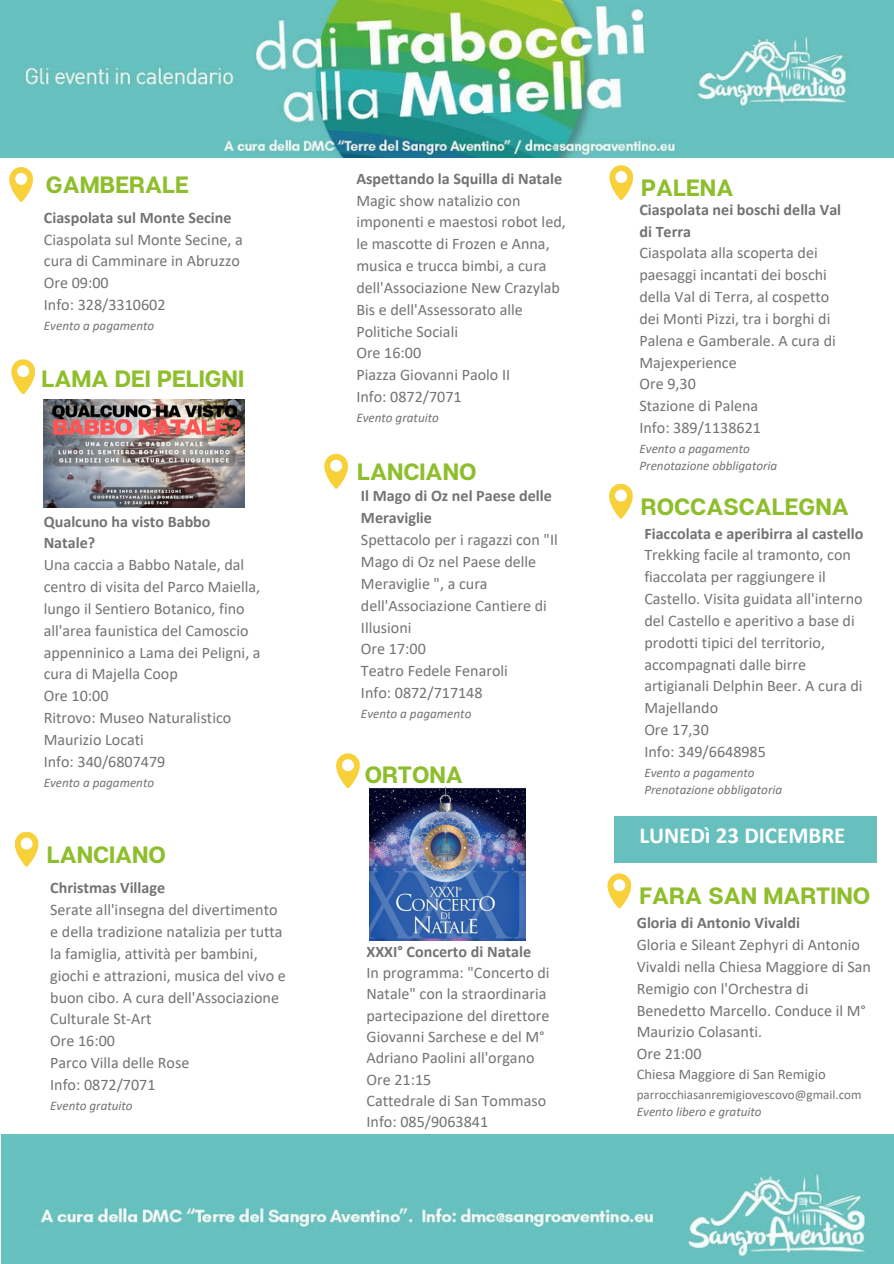
<style>
.page{position:relative;width:894px;height:1264px;background:#fff}
.page>*{position:absolute;margin:0;border:0;box-sizing:border-box;transform-origin:0 0}
.t1{font:700 23.55px "Articulat CF";color:#8ebe2c}
.t2{font:700 22.95px "Calibri";color:#fefefe}
.t3{font:16.05px/21.8px "Calibri";color:#737373}
.t4{font:700 16.05px/21.9px "Calibri";color:#737373}
.t5{font:14.55px "Calibri";color:#737373}
.t6{font:italic 13.05px "Calibri";color:#737373}
.t7{font:13.05px "Calibri";color:#737373}
</style>
<div class="page">
<img style="left:0;top:0;width:893px;height:158px">
<img style="left:1px;top:1134px;width:892px;height:129px">
<svg style="left:11px;top:359px;width:24px;height:35px"></svg>
<svg style="left:336px;top:753px;width:23px;height:35px"></svg>
<svg style="left:9px;top:167px;width:24px;height:35px"></svg>
<svg style="left:324px;top:454px;width:24px;height:34px"></svg>
<svg style="left:609px;top:165px;width:24px;height:35px"></svg>
<svg style="left:609px;top:484px;width:23px;height:34px"></svg>
<img style="left:44px;top:399px;width:200px;height:108px">
<svg style="left:15px;top:832px;width:23px;height:34px"></svg>
<img style="left:369px;top:787px;width:157px;height:153px">
<div style="left:613px;top:815px;width:263px;height:47px;background:#68c0be"></div>
<svg style="left:607px;top:873px;width:24px;height:35px"></svg>
<p class="t1" style="left:46px;top:170px;width:144px">GAMBERALE</p>
<h1 class="t4" style="left:44px;top:208px;width:189px">Ciaspolata sul Monte Secine</h1>
<p class="t3" style="left:44px;top:230px;width:200px">Ciaspolata sul Monte Secine, a cura di Camminare in Abruzzo</p>
<h1 class="t3" style="left:44px;top:273px;width:66px">Ore 09:00</h1>
<p class="t3" style="left:44px;top:295px;width:123px">Info: 328/3310602</p>
<p class="t6" style="left:44px;top:320px;width:112px">Evento a pagamento</p>
<p class="t1" style="left:41px;top:363px;width:204px">LAMA DEI PELIGNI</p>
<h1 class="t4" style="left:44px;top:511px;width:168px">Qualcuno ha visto Babbo<br>Natale?</h1>
<p class="t3" style="left:44px;top:555px;width:218px">Una caccia a Babbo Natale, dal centro di visita del Parco Maiella, lungo il Sentiero Botanico, fino all'area faunistica del Camoscio appenninico a Lama dei Peligni, a cura di Majella Coop</p>
<p class="t3" style="left:44px;top:686px;width:66px">Ore 10:00</p>
<p class="t3" style="left:44px;top:708px;width:189px">Ritrovo: Museo Naturalistico<br>Maurizio Locati</p>
<p class="t3" style="left:44px;top:752px;width:123px">Info: 340/6807479</p>
<p class="t6" style="left:44px;top:776px;width:112px">Evento a pagamento</p>
<p class="t1" style="left:47px;top:839px;width:121px">LANCIANO</p>
<p class="t4" style="left:50px;top:878px;width:116px">Christmas Village</p>
<p class="t3" style="left:50px;top:900px;width:237px">Serate all'insegna del divertimento e della tradizione natalizia per tutta la famiglia, attività per bambini, giochi e attrazioni, musica del vivo e buon cibo. A cura dell'Associazione Culturale St-Art</p>
<p class="t3" style="left:50px;top:1031px;width:66px">Ore 16:00</p>
<p class="t3" style="left:50px;top:1053px;width:141px">Parco Villa delle Rose</p>
<p class="t3" style="left:50px;top:1074px;width:107px">Info: 0872/7071</p>
<h1 class="t6" style="left:50px;top:1099px;width:84px">Evento gratuito</h1>
<h1 class="t4" style="left:356px;top:169px;width:207px">Aspettando la Squilla di Natale</h1>
<p class="t3" style="left:356px;top:190px;width:211px">Magic show natalizio con imponenti e maestosi robot led, le mascotte di Frozen e Anna, musica e trucca bimbi, a cura dell'Associazione New Crazylab<br>Bis e dell'Assessorato alle<br>Politiche Sociali</p>
<p class="t3" style="left:356px;top:343px;width:66px">Ore 16:00</p>
<p class="t3" style="left:356px;top:365px;width:155px">Piazza Giovanni Paolo II</p>
<p class="t3" style="left:356px;top:387px;width:107px">Info: 0872/7071</p>
<p class="t6" style="left:356px;top:412px;width:84px">Evento gratuito</p>
<p class="t1" style="left:357px;top:457px;width:121px">LANCIANO</p>
<p class="t4" style="left:361px;top:486px;width:192px">Il Mago di Oz nel Paese delle<br>Meraviglie</p>
<p class="t3" style="left:361px;top:530px;width:198px">Spettacolo per i ragazzi con "Il<br>Mago di Oz nel Paese delle<br>Meraviglie ", a cura dell'Associazione Cantiere di<br>Illusioni</p>
<p class="t3" style="left:361px;top:639px;width:66px">Ore 17:00</p>
<h1 class="t3" style="left:361px;top:661px;width:148px">Teatro Fedele Fenaroli</h1>
<p class="t3" style="left:361px;top:683px;width:123px">Info: 0872/717148</p>
<p class="t6" style="left:361px;top:708px;width:112px">Evento a pagamento</p>
<p class="t1" style="left:364px;top:759px;width:100px">ORTONA</p>
<p class="t4" style="left:366px;top:941px;width:166px">XXXI° Concerto di Natale</p>
<p class="t3" style="left:366px;top:963px;width:184px;line-height:21.3px">In programma: "Concerto di<br>Natale" con la straordinaria partecipazione del direttore<br>Giovanni Sarchese e del M°<br>Adriano Paolini all'organo</p>
<p class="t3" style="left:366px;top:1069px;width:66px">Ore 21:15</p>
<p class="t3" style="left:366px;top:1090px;width:181px">Cattedrale di San Tommaso</p>
<p class="t3" style="left:366px;top:1112px;width:123px">Info: 085/9063841</p>
<p class="t1" style="left:641px;top:173px;width:93px">PALENA</p>
<p class="t4" style="left:639px;top:200px;width:203px">Ciaspolata nei boschi della Val di Terra</p>
<p class="t3" style="left:639px;top:243px;width:198px">Ciaspolata alla scoperta dei paesaggi incantati dei boschi della Val di Terra, al cospetto dei Monti Pizzi, tra i borghi di<br>Palena e Gamberale. A cura di<br>Majexperience</p>
<p class="t3" style="left:639px;top:374px;width:58px">Ore 9,30</p>
<p class="t3" style="left:639px;top:396px;width:120px">Stazione di Palena</p>
<p class="t3" style="left:639px;top:418px;width:123px">Info: 389/1138621</p>
<p class="t6" style="left:639px;top:443px;width:112px">Evento a pagamento</p>
<p class="t6" style="left:639px;top:460px;width:139px">Prenotazione obbligatoria</p>
<p class="t1" style="left:640px;top:491px;width:209px">ROCCASCALEGNA</p>
<p class="t4" style="left:644px;top:523px;width:220px">Fiaccolata e aperibirra al castello</p>
<p class="t3" style="left:644px;top:545px;width:220px">Trekking facile al tramonto, con fiaccolata per raggiungere il<br>Castello. Visita guidata all'interno del Castello e aperitivo a base di prodotti tipici del territorio, accompagnati dalle birre artigianali Delphin Beer. A cura di<br>Majellando</p>
<h1 class="t3" style="left:644px;top:720px;width:66px">Ore 17,30</h1>
<p class="t3" style="left:644px;top:742px;width:123px">Info: 349/6648985</p>
<h2 class="t6" style="left:644px;top:766px;width:112px">Evento a pagamento</h2>
<h1 class="t6" style="left:644px;top:784px;width:139px">Prenotazione obbligatoria</h1>
<p class="t2" style="left:639px;top:826px;width:207px">LUNEDì 23 DICEMBRE</p>
<p class="t1" style="left:639px;top:881px;width:232px">FARA SAN MARTINO</p>
<p class="t4" style="left:636px;top:913px;width:165px">Gloria di Antonio Vivaldi</p>
<p class="t3" style="left:636px;top:935px;width:236px">Gloria e Sileant Zephyri di Antonio<br>Vivaldi nella Chiesa Maggiore di San<br>Remigio con l'Orchestra di<br>Benedetto Marcello. Conduce il M°<br>Maurizio Colasanti.</p>
<p class="t3" style="left:636px;top:1044px;width:66px">Ore 21:00</p>
<p class="t5" style="left:636px;top:1068px;width:190px">Chiesa Maggiore di San Remigio</p>
<p class="t7" style="left:636px;top:1088px;width:226px">parrocchiasanremigiovescovo@gmail.com</p>
<p class="t6" style="left:636px;top:1106px;width:126px">Evento libero e gratuito</p>
</div>
